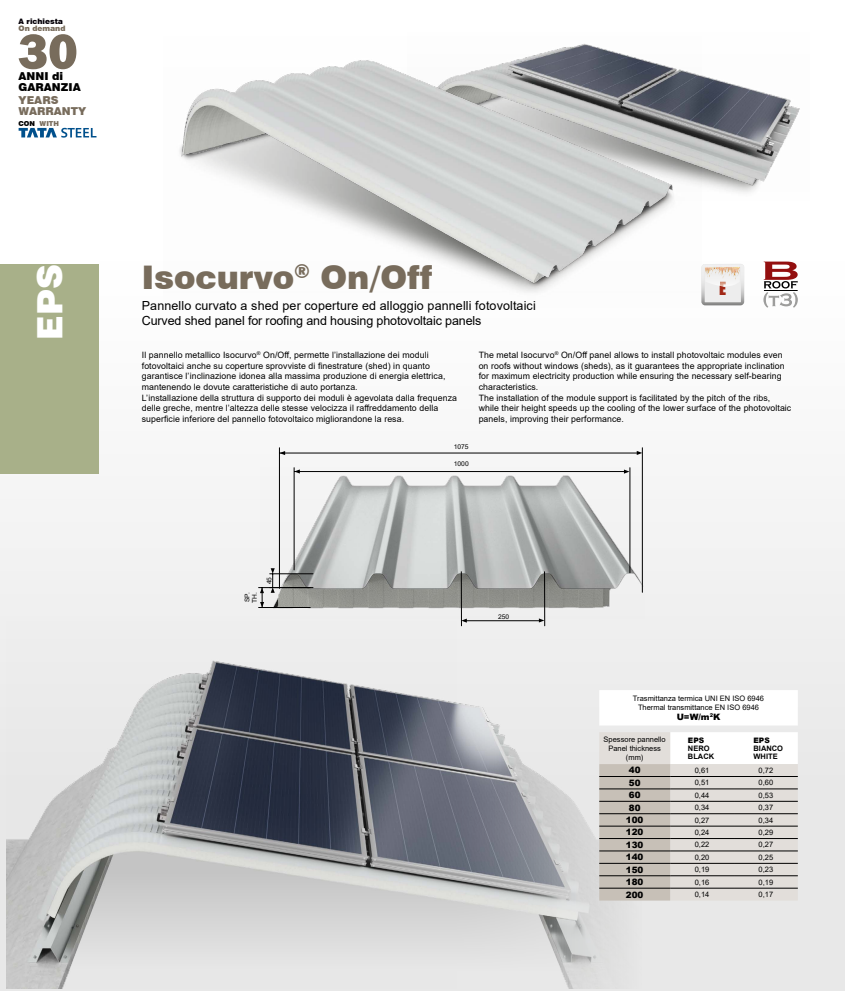
<style>
.page{position:relative;width:845px;height:991px;background:#fff}
.page>*{position:absolute;margin:0;border:0;box-sizing:border-box;transform-origin:0 0}
.t1{font:900 35px "Swiss 721 BT";color:#fff}
.t2{font:900 32.5px "Swiss 721 BT";color:#786c5c}
.t3{font:16.62px "Impact";color:#a22816}
.t4{font:12.5px/15px "Arial";letter-spacing:.01em;color:#000}
.t5{font:900 11px/10.6px "Swiss 721 BT";color:#000}
.t6{font:900 11px/10.6px "Swiss 721 BT";color:#786c5c}
.t7{font:8.75px/10.6px "Arial";letter-spacing:.01em;color:#000}
.t8{font:900 8.75px "Arial";color:#000}
.t9{font:7.5px/9px "Arial";color:#000;text-align:center}
.t10{font:700 7.5px/8.1px "Arial";color:#000}
.t11{font:900 7.5px "Swiss 721 BT";color:#050008}
.t12{font:900 7.5px "Swiss 721 BT";color:#786c5c}
.t13{font:900 7.5px "Arial";color:#000}
.t14{font:900 6.88px "Swiss 721 BT";color:#786c5c}
.t15{font:6.62px "Arial";color:#000}
.t16{font:6.5px/7.5px "Arial";color:#000}
.s1{color:#000}
</style>
<div class="page">
<img style="left:701px;top:75px;width:99px;height:117px">
<img style="left:179px;top:43px;width:522px;height:218px">
<div style="left:0;top:261px;width:844px;height:729px;background:linear-gradient(to right,#f7f7f7,#f5f5f5)"></div>
<img style="left:7px;top:621px;width:650px;height:367px">
<svg style="left:763px;top:261px;width:34px;height:47px"></svg>
<img style="left:704px;top:305px;width:37px;height:1px">
<svg style="left:701px;top:264px;width:43px;height:41px"></svg>
<img style="left:261px;top:467px;width:383px;height:151px">
<hr style="left:270px;top:587px;width:43px;height:1px;background:#000">
<hr style="left:270px;top:573px;width:43px;height:1px;background:#000">
<hr style="left:629px;top:467px;width:1px;height:106px;background:#000">
<hr style="left:294px;top:471px;width:330px;height:1px;background:#000">
<hr style="left:294px;top:467px;width:1px;height:103px;background:#000">
<svg style="left:294px;top:469px;width:6px;height:4px"></svg>
<svg style="left:623px;top:469px;width:6px;height:4px"></svg>
<hr style="left:544px;top:571px;width:1px;height:54px;background:#000">
<hr style="left:464px;top:620px;width:76px;height:1px;background:#000">
<hr style="left:461px;top:571px;width:1px;height:54px;background:#000">
<svg style="left:461px;top:618px;width:5px;height:4px"></svg>
<svg style="left:539px;top:618px;width:5px;height:4px"></svg>
<hr style="left:258px;top:587px;width:52px;height:1px;background:#000">
<hr style="left:258px;top:607px;width:52px;height:1px;background:#000">
<svg style="left:260px;top:587px;width:4px;height:20px"></svg>
<svg style="left:270px;top:568px;width:5px;height:25px"></svg>
<hr style="left:642px;top:448px;width:1px;height:144px;background:#000">
<hr style="left:280px;top:453px;width:356px;height:1px;background:#000">
<hr style="left:279px;top:448px;width:1px;height:140px;background:#000">
<svg style="left:279px;top:451px;width:6px;height:4px"></svg>
<svg style="left:636px;top:451px;width:6px;height:4px"></svg>
<div style="left:0;top:0;width:99px;height:284px;background:#fff"></div>
<svg style="left:19px;top:34px;width:57px;height:35px"></svg>
<svg style="left:19px;top:128px;width:77px;height:10px"></svg>
<div style="left:0;top:264px;width:99px;height:210px;background:#a8b089"></div>
<svg style="left:599px;top:690px;width:198px;height:210px"></svg>
<hr style="left:599px;top:788px;width:71px;height:1px;background:#000">
<hr style="left:599px;top:801px;width:71px;height:1px;background:#000">
<hr style="left:599px;top:813px;width:71px;height:1px;background:#000">
<hr style="left:599px;top:826px;width:71px;height:1px;background:#000">
<hr style="left:599px;top:838px;width:71px;height:1px;background:#000">
<hr style="left:670px;top:788px;width:63px;height:1px;background:#000">
<hr style="left:733px;top:788px;width:64px;height:1px;background:#000">
<hr style="left:670px;top:801px;width:63px;height:1px;background:#000">
<hr style="left:733px;top:801px;width:64px;height:1px;background:#000">
<hr style="left:670px;top:813px;width:63px;height:1px;background:#000">
<hr style="left:733px;top:813px;width:64px;height:1px;background:#000">
<hr style="left:670px;top:826px;width:63px;height:1px;background:#000">
<hr style="left:733px;top:826px;width:64px;height:1px;background:#000">
<hr style="left:670px;top:838px;width:63px;height:1px;background:#000">
<hr style="left:733px;top:838px;width:64px;height:1px;background:#000">
<hr style="left:599px;top:850px;width:71px;height:1px;background:#000">
<hr style="left:670px;top:850px;width:63px;height:1px;background:#000">
<hr style="left:733px;top:850px;width:64px;height:1px;background:#000">
<hr style="left:599px;top:863px;width:71px;height:1px;background:#000">
<hr style="left:670px;top:863px;width:63px;height:1px;background:#000">
<hr style="left:733px;top:863px;width:64px;height:1px;background:#000">
<hr style="left:599px;top:875px;width:71px;height:1px;background:#000">
<hr style="left:670px;top:875px;width:63px;height:1px;background:#000">
<hr style="left:733px;top:875px;width:64px;height:1px;background:#000">
<hr style="left:599px;top:888px;width:71px;height:1px;background:#000">
<hr style="left:670px;top:888px;width:63px;height:1px;background:#000">
<hr style="left:733px;top:888px;width:64px;height:1px;background:#000">
<hr style="left:599px;top:776px;width:71px;height:1px;background:#000">
<hr style="left:670px;top:776px;width:63px;height:1px;background:#000">
<hr style="left:733px;top:776px;width:64px;height:1px;background:#000">
<p class="t11" style="left:19px;top:16px;width:46px">A richiesta</p>
<p class="t12" style="left:19px;top:24px;width:48px">On demand</p>
<p class="t5" style="left:19px;top:71px;width:64px">ANNI di<br>GARANZIA</p>
<p class="t6" style="left:19px;top:95px;width:69px">YEARS<br>WARRANTY</p>
<p class="t14" style="left:19px;top:119px;width:42px"><span class="s1">CON</span> WITH</p>
<h1 class="t1" style="left:29px;top:339px;width:77px;rotate:-90deg">EPS</h1>
<h2 class="t2" style="left:142px;top:257px;width:292px">Isocurvo<sup>®</sup> On/Off</h2>
<h3 class="t4" style="left:142px;top:298px;width:395px">Pannello curvato a shed per coperture ed alloggio pannelli fotovoltaici<br>Curved shed panel for roofing and housing photovoltaic panels</h3>
<p class="t7" style="left:142px;top:349px;width:316px">Il pannello metallico Isocurvo<sup>®</sup> On/Off, permette l’installazione dei moduli fotovoltaici anche su coperture sprovviste di finestrature (shed) in quanto garantisce l’inclinazione idonea alla massima produzione di energia elettrica, mantenendo le dovute caratteristiche di auto portanza.<br>L’installazione della struttura di supporto dei moduli è agevolata dalla frequenza delle greche, mentre l’altezza delle stesse velocizza il raffreddamento della superficie inferiore del pannello fotovoltaico migliorandone la resa.</p>
<p class="t7" style="left:478px;top:349px;width:314px">The metal Isocurvo<sup>®</sup> On/Off panel allows to install photovoltaic modules even on roofs without windows (sheds), as it guarantees the appropriate inclination for maximum electricity production while ensuring the necessary self-bearing characteristics.<br>The installation of the module support is facilitated by the pitch of the ribs, while their height speeds up the cooling of the lower surface of the photovoltaic panels, improving their performance.</p>
<h3 class="t3" style="left:719px;top:275px;width:8px">E</h3>
<p class="t15" style="left:453px;top:442px;width:16px">1075</p>
<p class="t16" style="left:243px;top:602px;width:12px;rotate:-90deg">SP.<br>TH.</p>
<p class="t16" style="left:265px;top:584px;width:9px;rotate:-90deg">45</p>
<p class="t15" style="left:453px;top:459px;width:16px">1000</p>
<p class="t16" style="left:498px;top:613px;width:13px">250</p>
<p class="t9" style="left:633px;top:693px;width:133px">Trasmittanza termica UNI EN ISO 6946<br>Thermal transmittance EN ISO 6946</p>
<p class="t8" style="left:676px;top:710px;width:45px">U=W/m<sup>2</sup>K</p>
<p class="t9" style="left:603px;top:734px;width:64px">Spessore pannello<br>Panel thickness (mm)</p>
<p class="t13" style="left:687px;top:734px;width:18px">EPS</p>
<p class="t13" style="left:753px;top:734px;width:18px">EPS</p>
<p class="t10" style="left:753px;top:744px;width:31px">BIANCO<br>WHITE</p>
<p class="t10" style="left:687px;top:744px;width:28px">NERO<br>BLACK</p>
<p class="t8" style="left:628px;top:763px;width:13px">40</p>
<p class="t9" style="left:694px;top:765px;width:16px">0,61</p>
<p class="t9" style="left:758px;top:765px;width:16px">0,72</p>
<p class="t8" style="left:628px;top:776px;width:13px">50</p>
<p class="t9" style="left:694px;top:778px;width:16px">0,51</p>
<p class="t9" style="left:758px;top:778px;width:16px">0,60</p>
<p class="t8" style="left:628px;top:788px;width:13px">60</p>
<p class="t9" style="left:694px;top:790px;width:16px">0,44</p>
<p class="t9" style="left:758px;top:790px;width:16px">0,53</p>
<p class="t8" style="left:628px;top:801px;width:13px">80</p>
<p class="t9" style="left:694px;top:803px;width:16px">0,34</p>
<p class="t9" style="left:758px;top:803px;width:16px">0,37</p>
<p class="t8" style="left:625px;top:813px;width:19px">100</p>
<p class="t9" style="left:694px;top:815px;width:16px">0,27</p>
<p class="t9" style="left:758px;top:815px;width:16px">0,34</p>
<p class="t8" style="left:625px;top:826px;width:19px">120</p>
<p class="t9" style="left:694px;top:827px;width:16px">0,24</p>
<p class="t9" style="left:758px;top:827px;width:16px">0,29</p>
<p class="t8" style="left:625px;top:838px;width:19px">130</p>
<p class="t9" style="left:694px;top:840px;width:16px">0,22</p>
<p class="t9" style="left:758px;top:840px;width:16px">0,27</p>
<p class="t8" style="left:625px;top:850px;width:19px">140</p>
<p class="t9" style="left:694px;top:852px;width:16px">0,20</p>
<p class="t9" style="left:758px;top:852px;width:16px">0,25</p>
<p class="t8" style="left:625px;top:863px;width:19px">150</p>
<p class="t9" style="left:694px;top:865px;width:16px">0,19</p>
<p class="t9" style="left:758px;top:865px;width:16px">0,23</p>
<p class="t8" style="left:625px;top:875px;width:19px">180</p>
<p class="t9" style="left:694px;top:877px;width:16px">0,16</p>
<p class="t9" style="left:758px;top:877px;width:16px">0,19</p>
<p class="t8" style="left:625px;top:888px;width:19px">200</p>
<p class="t9" style="left:694px;top:890px;width:16px">0,14</p>
<p class="t9" style="left:758px;top:890px;width:16px">0,17</p>
</div>
